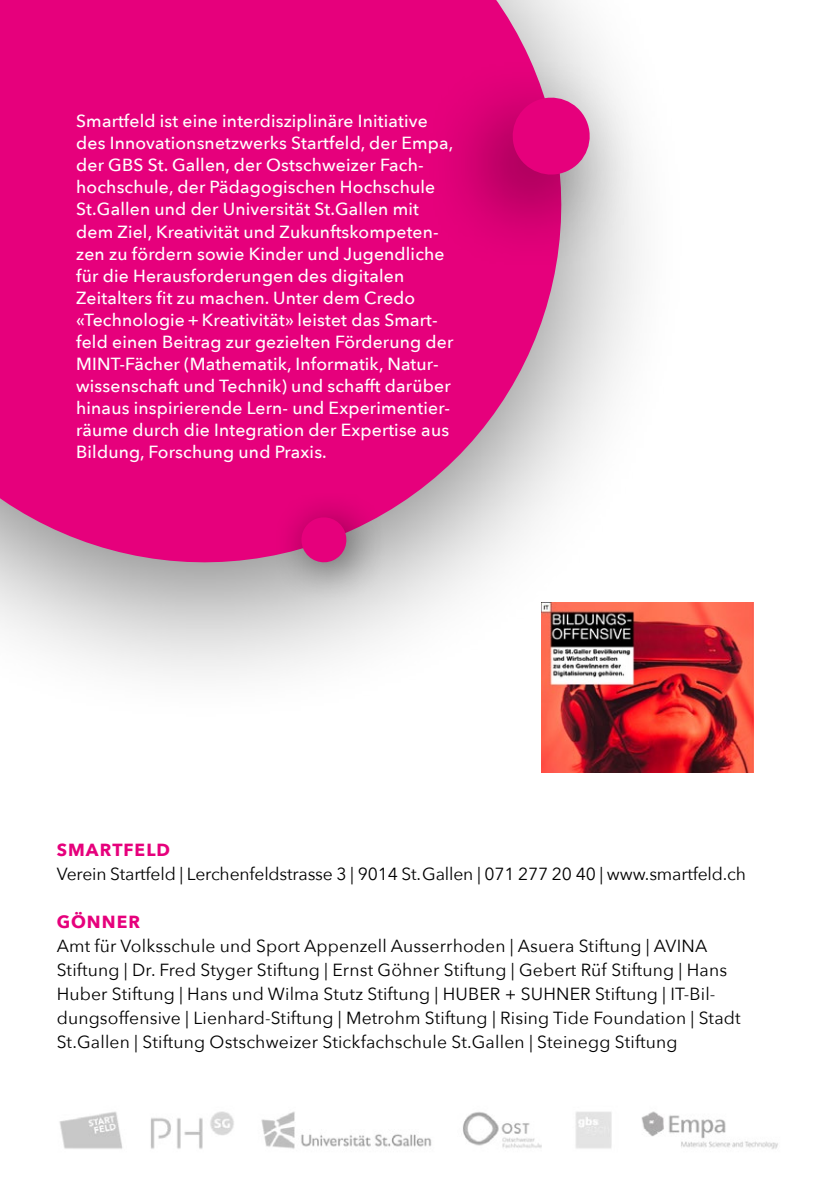
<style>
.page{position:relative;width:840px;height:1191px;background:#fff}
.page>*{position:absolute;margin:0;border:0;box-sizing:border-box;transform-origin:0 0}
.GT_Bubble{font:500 17.6px/22px "Avenir Next";letter-spacing:.01em;color:#fff}
.Grundschrift{font:17.6px/24px "Avenir Next";letter-spacing:.01em;color:#000}
.Grundschrift-2{font:17.6px "Avenir Next";letter-spacing:-.01em;color:#000}
.Untertitel{font:700 17.6px "Avenir Next";letter-spacing:.06em;color:#e6007c}
</style>
<div class="page">
<div style="left:0;top:0;width:691px;height:727px;background:#000;opacity:.5"></div>
<svg style="left:0;top:0;width:610px;height:612px;background:#e33292"></svg>
<div style="left:271px;top:487px;width:117px;height:117px;background:#000;opacity:.5"></div>
<svg style="left:298px;top:514px;width:51px;height:51px;background:#d31b7e"></svg>
<img style="left:541px;top:602px;width:212px;height:170px">
<div style="left:420px;top:52px;width:222px;height:223px;background:#000;opacity:.5"></div>
<svg style="left:507px;top:92px;width:87px;height:88px;background:#db2788"></svg>
<img style="left:59px;top:1111px;width:719px;height:38px">
<p class="GT_Bubble" style="left:76px;top:110px;width:378px">Smartfeld ist eine interdisziplinäre Initiative des Innovationsnetzwerks Startfeld, der Empa, der GBS St. Gallen, der Ostschweizer Fach&shy;hochschule, der Pädagogischen Hochschule St.Gallen und der Universität St.Gallen mit dem Ziel, Kreativität und Zukunftskompeten&shy;zen zu fördern sowie Kinder und Jugendliche für die Herausforderungen des digitalen Zeitalters fit zu machen. Unter dem Credo «Technologie+Kreativität» leistet das Smart&shy;feld einen Beitrag zur gezielten Förderung der MINT-Fächer (Mathematik, Informatik, Natur&shy;wissenschaft und Technik) und schafft darüber hinaus inspirierende Lern- und Experimentier&shy;räume durch die Integration der Expertise aus Bildung, Forschung und Praxis.</p>
<p class="Untertitel" style="left:57px;top:835px;width:115px">SMARTFELD</p>
<p class="Grundschrift-2" style="left:57px;top:859px;width:690px">Verein Startfeld | Lerchenfeldstrasse 3 | 9014 St.Gallen | 071 277 20 40 | www.smartfeld.ch</p>
<p class="Untertitel" style="left:57px;top:907px;width:85px">GÖNNER</p>
<p class="Grundschrift" style="left:57px;top:933px;width:685px">Amt für Volksschule und Sport Appenzell Ausserrhoden | Asuera Stiftung | AVINA Stiftung | Dr. Fred Styger Stiftung | Ernst Göhner Stiftung | Gebert Rüf Stiftung | Hans Huber Stiftung | Hans und Wilma Stutz Stiftung | HUBER + SUHNER Stiftung | IT-Bil&shy;dungsoffensive | Lienhard-Stiftung | Metrohm Stiftung | Rising Tide Foundation | Stadt St.Gallen | Stiftung Ostschweizer Stickfachschule St.Gallen | Steinegg Stiftung</p>
</div>
